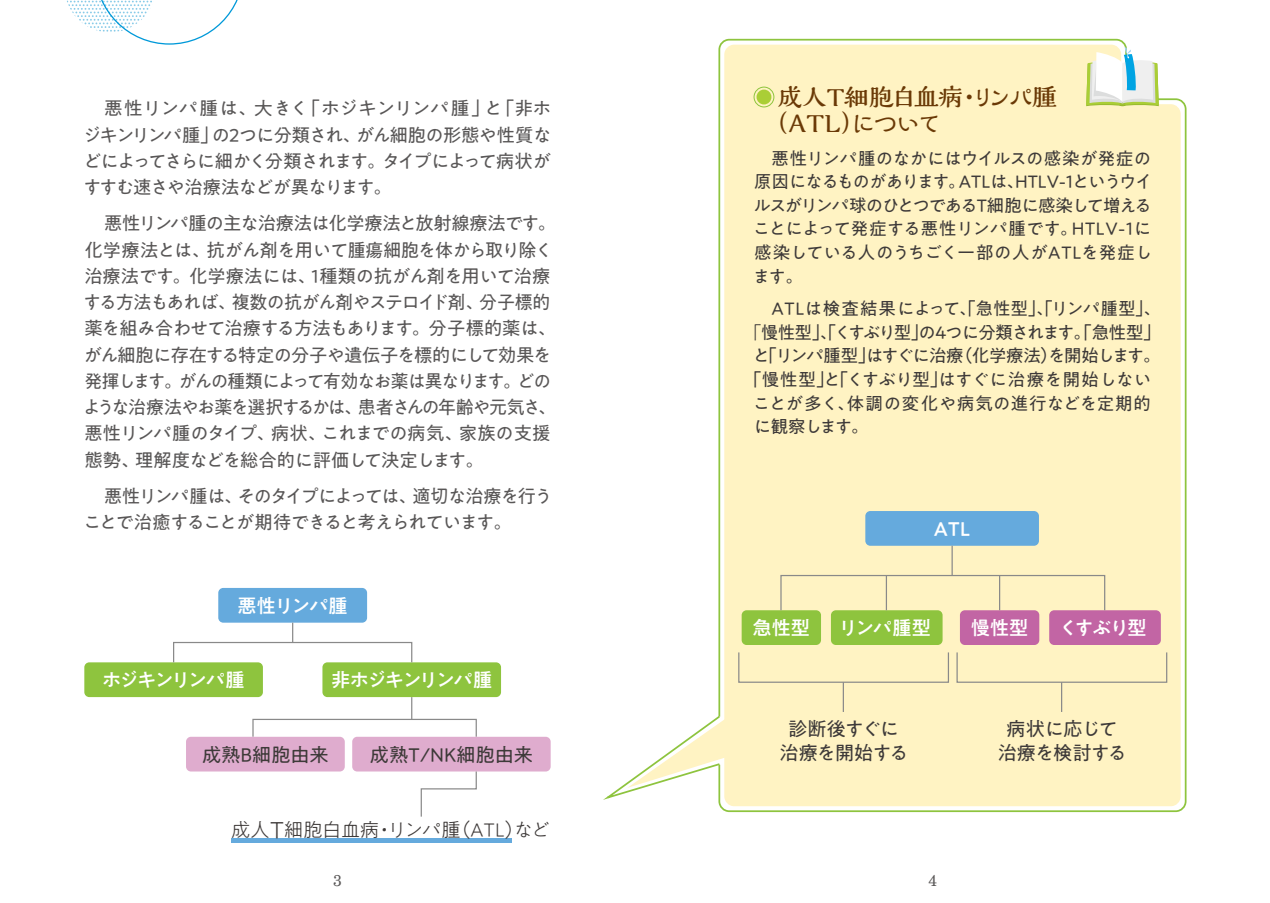
<style>
.page{position:relative;width:1270px;height:903px;background:#fff}
.page>*{position:absolute;margin:0;border:0;box-sizing:border-box;transform-origin:0 0}
.t1{font:700 24.5px/26.2px "Kaimin Tu Std";letter-spacing:-.03em;color:#6a3906}
.t2{font:19.25px/24.5px "PA1 Gothic Std N";letter-spacing:-.045em;color:#3e3a39;text-align:center}
.t3{font:500 19.25px "PA1 Gothic Std N";letter-spacing:-.065em;color:#fff}
.t4{font:300 19.25px "PA1 Gothic Std N";color:#3e3a39}
.t5{font:19.25px "PA1 Gothic Std N";letter-spacing:-.01em;color:#3e3a39}
.t6{font:500 19.25px "PA1 Gothic Std N";letter-spacing:-.095em;color:#fff}
.t7{font:18.38px/26.2px "PA1 Gothic Std N";letter-spacing:-.06em;color:#595757;text-align:justify}
.t8{font:18.38px/26.2px "PA1 Gothic Std N";letter-spacing:-.085em;color:#595757}
.t9{font:17.5px/23.6px "PA1 Gothic Std N";letter-spacing:-.015em;color:#3e3a39;text-align:justify}
.t10{font:17.5px "PA1 Gothic Std N";letter-spacing:-.08em;color:#3e3a39}
.t11{font:17.5px "PA1 Gothic Std N";letter-spacing:.02em;color:#3e3a39}
.t12{font:17.5px "PA1 Gothic Std N";letter-spacing:-.075em;color:#3e3a39}
.t13{font:17.5px "PA1 Gothic Std N";letter-spacing:.015em;color:#3e3a39}
.t14{font:17.5px "PA1 Gothic Std N";letter-spacing:.035em;color:#3e3a39}
.t15{font:15.75px "Century Regular SWFTE";color:#595757}
.s1{font-size:24.15px}
.s2{font-weight:300}
</style>
<div class="page">
<svg style="left:67px;top:0;width:171px;height:45px"></svg>
<div style="left:231px;top:838px;width:281px;height:5px;background:#65aadd"></div>
<div style="left:252px;top:719px;width:225px;height:18px;border:1px solid #898989"></div>
<svg style="left:411px;top:697px;width:1px;height:22px"></svg>
<div style="left:218px;top:588px;width:149px;height:35px;background:#65aadd;border-radius:5px"></div>
<div style="left:186px;top:737px;width:159px;height:34px;background:#dfacce;border-radius:5px"></div>
<div style="left:352px;top:737px;width:199px;height:34px;background:#dfacce;border-radius:5px"></div>
<div style="left:84px;top:662px;width:179px;height:35px;background:#8ec43e;border-radius:5px"></div>
<div style="left:322px;top:662px;width:179px;height:35px;background:#8ec43e;border-radius:5px"></div>
<div style="left:173px;top:642px;width:239px;height:21px;border:1px solid #898989"></div>
<svg style="left:292px;top:623px;width:1px;height:19px"></svg>
<svg style="left:420px;top:771px;width:57px;height:46px"></svg>
<svg style="left:718px;top:38px;width:469px;height:775px"></svg>
<div style="left:724px;top:45px;width:457px;height:761px;background:#fff3c3"></div>
<svg style="left:1086px;top:47px;width:73px;height:59px"></svg>
<svg style="left:603px;top:714px;width:127px;height:88px"></svg>
<div style="left:756px;top:90px;width:15px;height:14px;background:#aace36;border-radius:50%"></div>
<div style="left:754px;top:87px;width:20px;height:20px;border:1px solid #8ec43e;border-radius:50%"></div>
<div style="left:865px;top:511px;width:174px;height:35px;background:#65aadd;border-radius:5px"></div>
<div style="left:742px;top:610px;width:79px;height:35px;background:#8ec43e;border-radius:5px"></div>
<div style="left:831px;top:610px;width:112px;height:35px;background:#8ec43e;border-radius:5px"></div>
<div style="left:960px;top:610px;width:79px;height:35px;background:#c265a4;border-radius:5px"></div>
<div style="left:1049px;top:610px;width:112px;height:35px;background:#c265a4;border-radius:5px"></div>
<div style="left:738px;top:652px;width:211px;height:31px;border:1px solid #898989"></div>
<hr style="left:843px;top:682px;width:1px;height:30px;background:#898989">
<div style="left:956px;top:652px;width:211px;height:31px;border:1px solid #898989"></div>
<hr style="left:1061px;top:682px;width:1px;height:30px;background:#898989">
<div style="left:780px;top:575px;width:325px;height:36px;border:1px solid #898989"></div>
<hr style="left:951px;top:546px;width:2px;height:29px;background:#898989">
<hr style="left:886px;top:575px;width:1px;height:35px;background:#898989">
<hr style="left:999px;top:575px;width:1px;height:35px;background:#898989">
<p class="t7" style="left:83px;top:97px;width:470px;text-indent:21px">悪性リンパ腫は、大きく「ホジキンリンパ腫」と「非ホジキンリンパ腫」の2つに分類され、がん細胞の形態や性質などによってさらに細かく分類されます。タイプによって病状がすすむ速さや治療法などが異なります。</p>
<p class="t7" style="left:83px;top:212px;width:475px;text-align:left;text-indent:21px">悪性リンパ腫の主な治療法は化学療法と放射線療法です。化学療法とは、抗がん剤を用いて腫瘍細胞を体から取り除く治療法です。化学療法には、1種類の抗がん剤を用いて治療する方法もあれば、複数の抗がん剤やステロイド剤、分子標的薬を組み合わせて治療する方法もあります。分子標的薬は、がん細胞に存在する特定の分子や遺伝子を標的にして効果を発揮します。がんの種類によって有効なお薬は異なります。どのような治療法やお薬を選択するかは、患者さんの年齢や元気さ、悪性リンパ腫のタイプ、病状、これまでの病気、家族の支援態勢、理解度などを総合的に評価して決定します。</p>
<p class="t8" style="left:83px;top:484px;width:471px;text-indent:21px">悪性リンパ腫は、そのタイプによっては、適切な治療を行うことで治癒することが期待できると考えられています。</p>
<p class="t3" style="left:238px;top:594px;width:112px">悪性リンパ腫</p>
<p class="t6" style="left:102px;top:668px;width:144px">ホジキンリンパ腫</p>
<p class="t6" style="left:331px;top:668px;width:163px">非ホジキンリンパ腫</p>
<p class="t5" style="left:202px;top:743px;width:128px">成熟B細胞由来</p>
<p class="t5" style="left:370px;top:743px;width:165px">成熟T/NK細胞由来</p>
<p class="t4" style="left:231px;top:819px;width:320px">成人<span class="s1">T</span>細胞白血病・リンパ腫（ATL）など</p>
<p class="t15" style="left:333px;top:871px;width:10px">3</p>
<h1 class="t1" style="left:764px;top:82px;width:295px;text-indent:14px">成人T細胞白血病・リンパ腫（ATL）について</h1>
<p class="t9" style="left:753px;top:147px;width:401px;text-indent:19px">悪性リンパ腫のなかにはウイルスの感染が発症の原因になるものがあります。ATLは、HTLV-1というウイルスがリンパ球のひとつであるT細胞に感染して増えることによって発症する悪性リンパ腫です。HTLV-1に感染している人のうちごく一部の人がATLを発症します。</p>
<p class="t11" style="left:772px;top:298px;width:390px">ATLは検査結果によって、「急性型」、「リンパ腫型」、</p>
<p class="t10" style="left:744px;top:322px;width:418px"><span class="s2">「</span>慢性型」、「くすぶり型」の4つに分類されます。「急性型」</p>
<p class="t12" style="left:753px;top:346px;width:409px">と「リンパ腫型」はすぐに治療（化学療法）を開始します。</p>
<p class="t13" style="left:744px;top:369px;width:409px">「慢性型」と「くすぶり型」はすぐに治療を開始しない</p>
<p class="t14" style="left:753px;top:393px;width:400px">ことが多く、体調の変化や病気の進行などを定期的</p>
<p class="t9" style="left:754px;top:416px;width:116px">に観察します。</p>
<p class="t3" style="left:934px;top:517px;width:38px">ATL</p>
<p class="t3" style="left:752px;top:616px;width:59px">急性型</p>
<p class="t3" style="left:838px;top:616px;width:94px">リンパ腫型</p>
<p class="t3" style="left:971px;top:616px;width:59px">慢性型</p>
<p class="t3" style="left:1059px;top:616px;width:89px">くすぶり型</p>
<p class="t2" style="left:779px;top:717px;width:131px">診断後すぐに治療を開始する</p>
<p class="t2" style="left:998px;top:717px;width:131px">病状に応じて治療を検討する</p>
<p class="t15" style="left:928px;top:871px;width:10px">4</p>
</div>
